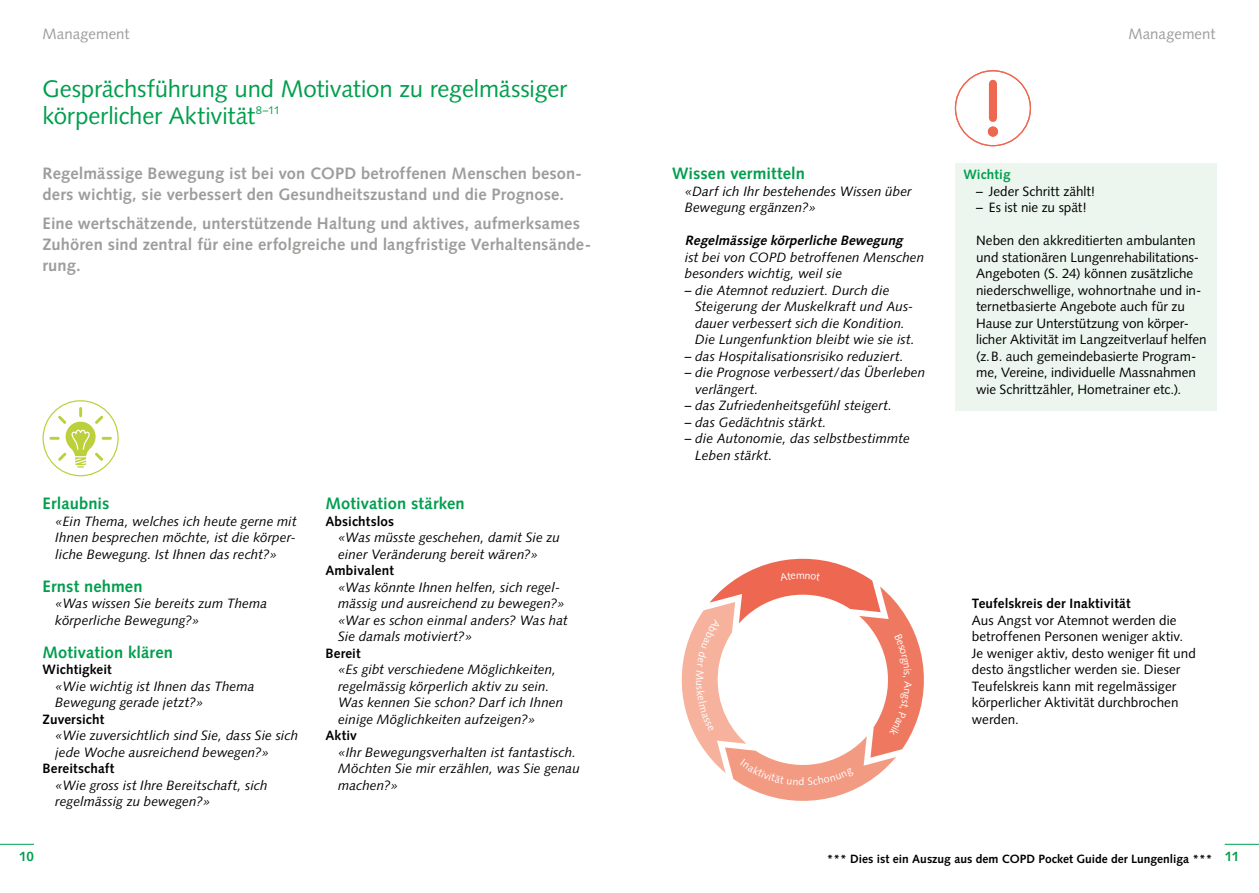
<style>
.page{position:relative;width:1259px;height:893px;background:#fff}
.page>*{position:absolute;margin:0;border:0;box-sizing:border-box;transform-origin:0 0}
.t1{font:24px/27px "Syntax LT Std";letter-spacing:-.005em;color:#009e4d}
.t2{font:700 16.5px/21px "Syntax LT Std";letter-spacing:.01em;color:#9d9d9c}
.t3{font:700 16.5px "Syntax LT Std";letter-spacing:.005em;color:#009e4d}
.t4{font:15px "Syntax LT Std";letter-spacing:.005em;color:#9d9d9c}
.t5{font:italic 13.5px/16.5px "Syntax LT Std";letter-spacing:.005em;color:#000}
.t6{font:13.5px/16.5px "Syntax LT Std";color:#000}
.t7{font:700 13.5px "Syntax LT Std";letter-spacing:.01em;color:#000}
.t8{font:italic 700 13.5px "Syntax LT Std";color:#000}
.t9{font:700 13.5px "Syntax LT Std";letter-spacing:.005em;color:#009e4d}
.t10{font:700 12px "Syntax LT Std";color:#000}
</style>
<div class="page">
<svg style="left:43px;top:400px;width:76px;height:76px"></svg>
<svg style="left:955px;top:70px;width:76px;height:76px"></svg>
<div style="left:988px;top:127px;width:10px;height:10px;background:#ed6751;border-radius:50%"></div>
<div style="left:989px;top:80px;width:8px;height:42px;background:#ed6751;border-radius:4px"></div>
<div style="left:955px;top:163px;width:261px;height:247px;background:#edf6ee"></div>
<hr style="left:0;top:844px;width:34px;height:1px;background:#009e4d">
<hr style="left:1224px;top:844px;width:35px;height:1px;background:#009e4d">
<svg style="left:681px;top:558px;width:243px;height:243px"></svg>
<p class="t4" style="left:43px;top:25px;width:88px">Management</p>
<p class="t4" style="left:1128px;top:25px;width:88px">Management</p>
<h1 class="t1" style="left:43px;top:75px;width:526px">Gesprächsführung und Motivation zu regelmässiger körperlicher Aktivität<sup>8–11</sup></h1>
<p class="t2" style="left:43px;top:163px;width:541px">Regelmässige Bewegung ist bei von COPD betroffenen Menschen beson&shy;ders wichtig, sie verbessert den Gesundheitszustand und die Prognose.</p>
<p class="t2" style="left:43px;top:213px;width:550px">Eine wertschätzende, unterstützende Haltung und aktives, aufmerksames<br>Zuhören sind zentral für eine erfolgreiche und langfristige Verhaltensände&shy;rung.</p>
<p class="t3" style="left:43px;top:494px;width:68px">Erlaubnis</p>
<p class="t5" style="left:55px;top:513px;width:243px">«Ein Thema, welches ich heute gerne mit<br>Ihnen besprechen möchte, ist die körper&shy;liche Bewegung. Ist Ihnen das recht?»</p>
<p class="t3" style="left:43px;top:577px;width:102px">Ernst nehmen</p>
<p class="t5" style="left:55px;top:595px;width:213px">«Was wissen Sie bereits zum Thema körperliche Bewegung?»</p>
<p class="t3" style="left:43px;top:643px;width:132px">Motivation klären</p>
<p class="t7" style="left:43px;top:662px;width:71px">Wichtigkeit</p>
<p class="t5" style="left:55px;top:678px;width:201px">«Wie wichtig ist Ihnen das Thema<br>Bewegung gerade jetzt?»</p>
<p class="t7" style="left:43px;top:711px;width:63px">Zuversicht</p>
<p class="t5" style="left:55px;top:727px;width:244px">«Wie zuversichtlich sind Sie, dass Sie sich jede Woche ausreichend bewegen?»</p>
<p class="t7" style="left:43px;top:761px;width:73px">Bereitschaft</p>
<p class="t5" style="left:55px;top:777px;width:214px">«Wie gross ist Ihre Bereitschaft, sich regelmässig zu bewegen?»</p>
<p class="t3" style="left:325px;top:494px;width:141px">Motivation stärken</p>
<p class="t7" style="left:325px;top:513px;width:70px">Absichtslos</p>
<p class="t5" style="left:338px;top:529px;width:223px">«Was müsste geschehen, damit Sie zu einer Veränderung bereit wären?»</p>
<p class="t7" style="left:325px;top:563px;width:70px">Ambivalent</p>
<p class="t5" style="left:338px;top:579px;width:231px">«Was könnte Ihnen helfen, sich regel&shy;mässig und ausreichend zu bewegen?» «War es schon einmal anders? Was hat Sie damals motiviert?»</p>
<p class="t7" style="left:325px;top:645px;width:37px">Bereit</p>
<p class="t5" style="left:338px;top:661px;width:227px">«Es gibt verschiedene Möglichkeiten, regelmässig körperlich aktiv zu sein.<br>Was kennen Sie schon? Darf ich Ihnen einige Möglichkeiten aufzeigen?»</p>
<p class="t7" style="left:325px;top:728px;width:33px">Aktiv</p>
<p class="t5" style="left:338px;top:744px;width:243px">«Ihr Bewegungsverhalten ist fantastisch.<br>Möchten Sie mir erzählen, was Sie genau machen?»</p>
<p class="t3" style="left:672px;top:164px;width:135px">Wissen vermitteln</p>
<p class="t5" style="left:685px;top:183px;width:228px">«Darf ich Ihr bestehendes Wissen über<br>Bewegung ergänzen?»</p>
<p class="t8" style="left:685px;top:233px;width:222px">Regelmässige körperliche Bewegung</p>
<p class="t5" style="left:685px;top:249px;width:241px">ist bei von COPD betroffenen Menschen besonders wichtig, weil sie</p>
<p class="t5" style="left:695px;top:282px;width:221px;text-indent:-10px">– die Atemnot reduziert. Durch die Steigerung der Muskelkraft und Aus&shy;dauer verbessert sich die Kondition.<br>Die Lungenfunktion bleibt wie sie ist.</p>
<p class="t5" style="left:685px;top:348px;width:221px">– das Hospitalisationsrisiko reduziert.</p>
<p class="t5" style="left:695px;top:364px;width:232px;text-indent:-10px">– die Prognose verbessert/das Überleben verlängert.</p>
<p class="t5" style="left:685px;top:397px;width:209px">– das Zufriedenheitsgefühl steigert.</p>
<p class="t5" style="left:685px;top:414px;width:143px">– das Gedächtnis stärkt.</p>
<p class="t5" style="left:695px;top:430px;width:216px;text-indent:-10px">– die Autonomie, das selbstbestimmte<br>Leben stärkt.</p>
<p class="t9" style="left:963px;top:167px;width:49px">Wichtig</p>
<p class="t6" style="left:976px;top:183px;width:121px">– Jeder Schritt zählt!</p>
<p class="t6" style="left:976px;top:199px;width:112px">– Es ist nie zu spät!</p>
<p class="t6" style="left:976px;top:232px;width:232px">Neben den akkreditierten ambulanten und stationären Lungenrehabilitations-Angeboten (S. 24) können zusätzliche niederschwellige, wohnortnahe und in&shy;ternetbasierte Angebote auch für zu Hause zur Unterstützung von körper&shy;licher Aktivität im Langzeitverlauf helfen (z.B. auch gemeindebasierte Program&shy;me, Vereine, individuelle Massnahmen wie Schrittzähler, Hometrainer etc.).</p>
<p class="t7" style="left:972px;top:596px;width:160px">Teufelskreis der Inaktivität</p>
<p class="t6" style="left:972px;top:612px;width:225px">Aus Angst vor Atemnot werden die betroffenen Personen weniger aktiv.<br>Je weniger aktiv, desto weniger fit und desto ängstlicher werden sie. Dieser Teufelskreis kann mit regelmässiger körperlicher Aktivität durchbrochen werden.</p>
<p class="t9" style="left:19px;top:849px;width:16px">10</p>
<p class="t10" style="left:827px;top:852px;width:414px">*** Dies ist ein Auszug aus dem COPD Pocket Guide der Lungenliga *** <sup>11</sup></p>
</div>
